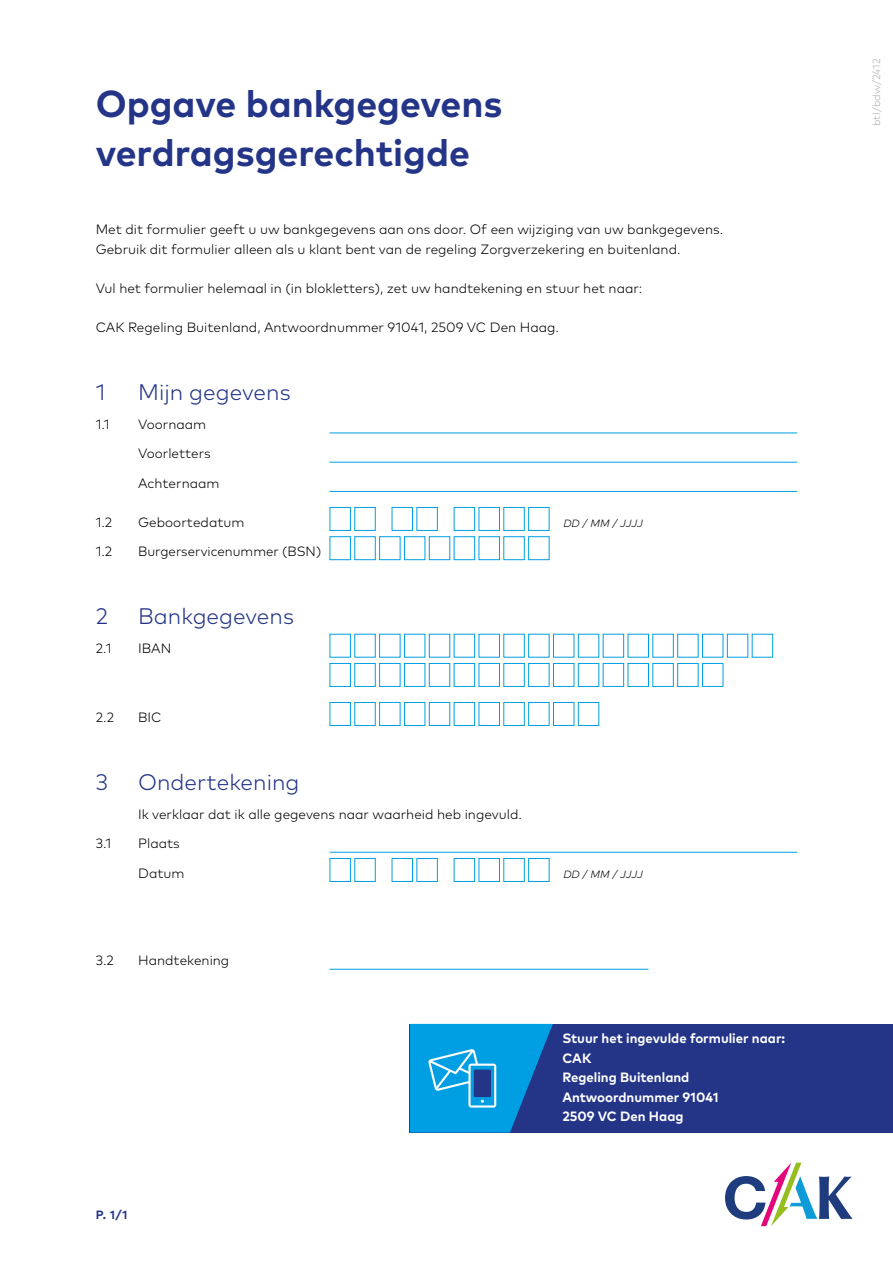
<style>
.page{position:relative;width:893px;height:1263px;background:#fff}
.page>*{position:absolute;margin:0;border:0;box-sizing:border-box;transform-origin:0 0}
._01___KOP_donkerblauw{font:700 37.5px/48.8px "Mark Pro";color:#243588}
._03___tussenkop{font:300 22.5px "Mark Pro";color:#243588}
._05___platte_tekst_witregel{font:300 13.5px/19.5px "Mark Pro";color:#000}
._11___invulregel{font:300 13.5px "Mark Pro";color:#000}
._08___TOOLTIP_broodtekst{font:700 13.5px/19.5px "Mark Pro";color:#fff}
._11___invulregel_zonder_cijfer{font:300 13.5px "Mark Pro";color:#000}
.t1{font:700 12px "Mark Pro";color:#243588}
._05___platte_tekst{font:italic 300 10.5px "Mark Pro";letter-spacing:-.01em;color:#000}
.t2{font:300 10.5px "Mark Pro";color:#b3b2b2}
</style>
<div class="page">
<svg style="left:725px;top:1162px;width:128px;height:64px"></svg>
<div style="left:410px;top:1024px;width:483px;height:108px;background:#243588"></div>
<hr style="left:330px;top:433px;width:467px;height:1px;background:#009fe3">
<hr style="left:330px;top:462px;width:467px;height:1px;background:#009fe3">
<hr style="left:330px;top:491px;width:467px;height:1px;background:#009fe3">
<div style="left:330px;top:507px;width:21px;height:24px;border:1px solid #009fe3"></div>
<div style="left:354px;top:507px;width:22px;height:24px;border:1px solid #009fe3"></div>
<div style="left:392px;top:507px;width:21px;height:24px;border:1px solid #009fe3"></div>
<div style="left:416px;top:507px;width:22px;height:24px;border:1px solid #009fe3"></div>
<div style="left:454px;top:507px;width:21px;height:24px;border:1px solid #009fe3"></div>
<div style="left:479px;top:507px;width:21px;height:24px;border:1px solid #009fe3"></div>
<div style="left:503px;top:507px;width:22px;height:24px;border:1px solid #009fe3"></div>
<div style="left:528px;top:507px;width:21px;height:24px;border:1px solid #009fe3"></div>
<div style="left:330px;top:536px;width:21px;height:24px;border:1px solid #009fe3"></div>
<div style="left:330px;top:663px;width:21px;height:24px;border:1px solid #009fe3"></div>
<div style="left:330px;top:702px;width:21px;height:24px;border:1px solid #009fe3"></div>
<div style="left:354px;top:536px;width:22px;height:24px;border:1px solid #009fe3"></div>
<div style="left:354px;top:634px;width:22px;height:23px;border:1px solid #009fe3"></div>
<div style="left:354px;top:663px;width:22px;height:24px;border:1px solid #009fe3"></div>
<div style="left:354px;top:702px;width:22px;height:24px;border:1px solid #009fe3"></div>
<div style="left:379px;top:536px;width:21px;height:24px;border:1px solid #009fe3"></div>
<div style="left:379px;top:634px;width:21px;height:23px;border:1px solid #009fe3"></div>
<div style="left:379px;top:663px;width:21px;height:24px;border:1px solid #009fe3"></div>
<div style="left:379px;top:702px;width:21px;height:24px;border:1px solid #009fe3"></div>
<div style="left:404px;top:536px;width:21px;height:24px;border:1px solid #009fe3"></div>
<div style="left:404px;top:634px;width:21px;height:23px;border:1px solid #009fe3"></div>
<div style="left:404px;top:663px;width:21px;height:24px;border:1px solid #009fe3"></div>
<div style="left:404px;top:702px;width:21px;height:24px;border:1px solid #009fe3"></div>
<div style="left:429px;top:536px;width:21px;height:24px;border:1px solid #009fe3"></div>
<div style="left:429px;top:634px;width:21px;height:23px;border:1px solid #009fe3"></div>
<div style="left:429px;top:663px;width:21px;height:24px;border:1px solid #009fe3"></div>
<div style="left:429px;top:702px;width:21px;height:24px;border:1px solid #009fe3"></div>
<div style="left:454px;top:536px;width:21px;height:24px;border:1px solid #009fe3"></div>
<div style="left:454px;top:634px;width:21px;height:23px;border:1px solid #009fe3"></div>
<div style="left:454px;top:663px;width:21px;height:24px;border:1px solid #009fe3"></div>
<div style="left:454px;top:702px;width:21px;height:24px;border:1px solid #009fe3"></div>
<div style="left:479px;top:536px;width:21px;height:24px;border:1px solid #009fe3"></div>
<div style="left:479px;top:663px;width:21px;height:24px;border:1px solid #009fe3"></div>
<div style="left:479px;top:702px;width:21px;height:24px;border:1px solid #009fe3"></div>
<div style="left:503px;top:536px;width:22px;height:24px;border:1px solid #009fe3"></div>
<div style="left:503px;top:634px;width:22px;height:23px;border:1px solid #009fe3"></div>
<div style="left:503px;top:663px;width:22px;height:24px;border:1px solid #009fe3"></div>
<div style="left:503px;top:702px;width:22px;height:24px;border:1px solid #009fe3"></div>
<div style="left:528px;top:536px;width:21px;height:24px;border:1px solid #009fe3"></div>
<div style="left:528px;top:634px;width:21px;height:23px;border:1px solid #009fe3"></div>
<div style="left:528px;top:663px;width:21px;height:24px;border:1px solid #009fe3"></div>
<div style="left:528px;top:702px;width:21px;height:24px;border:1px solid #009fe3"></div>
<div style="left:553px;top:663px;width:21px;height:24px;border:1px solid #009fe3"></div>
<div style="left:553px;top:702px;width:21px;height:24px;border:1px solid #009fe3"></div>
<div style="left:578px;top:634px;width:21px;height:23px;border:1px solid #009fe3"></div>
<div style="left:578px;top:663px;width:21px;height:24px;border:1px solid #009fe3"></div>
<div style="left:578px;top:702px;width:21px;height:24px;border:1px solid #009fe3"></div>
<div style="left:603px;top:634px;width:21px;height:23px;border:1px solid #009fe3"></div>
<div style="left:603px;top:663px;width:21px;height:24px;border:1px solid #009fe3"></div>
<div style="left:628px;top:663px;width:21px;height:24px;border:1px solid #009fe3"></div>
<div style="left:652px;top:634px;width:22px;height:23px;border:1px solid #009fe3"></div>
<div style="left:652px;top:663px;width:22px;height:24px;border:1px solid #009fe3"></div>
<div style="left:677px;top:634px;width:21px;height:23px;border:1px solid #009fe3"></div>
<div style="left:677px;top:663px;width:21px;height:24px;border:1px solid #009fe3"></div>
<div style="left:702px;top:663px;width:21px;height:24px;border:1px solid #009fe3"></div>
<div style="left:727px;top:634px;width:21px;height:23px;border:1px solid #009fe3"></div>
<div style="left:752px;top:634px;width:21px;height:23px;border:1px solid #009fe3"></div>
<hr style="left:330px;top:852px;width:467px;height:1px;background:#009fe3">
<hr style="left:330px;top:969px;width:318px;height:1px;background:#009fe3">
<div style="left:330px;top:858px;width:21px;height:24px;border:1px solid #009fe3"></div>
<div style="left:354px;top:858px;width:22px;height:24px;border:1px solid #009fe3"></div>
<div style="left:392px;top:858px;width:21px;height:24px;border:1px solid #009fe3"></div>
<div style="left:416px;top:858px;width:22px;height:24px;border:1px solid #009fe3"></div>
<div style="left:454px;top:858px;width:21px;height:24px;border:1px solid #009fe3"></div>
<div style="left:479px;top:858px;width:21px;height:24px;border:1px solid #009fe3"></div>
<div style="left:503px;top:858px;width:22px;height:24px;border:1px solid #009fe3"></div>
<div style="left:528px;top:858px;width:21px;height:24px;border:1px solid #009fe3"></div>
<svg style="left:410px;top:1024px;width:143px;height:108px"></svg>
<h1 class="_01___KOP_donkerblauw" style="left:96px;top:76px;width:408px">Opgave bankgegevens verdragsgerechtigde</h1>
<p class="_05___platte_tekst_witregel" style="left:96px;top:218px;width:629px">Met dit formulier geeft u uw bankgegevens aan ons door. Of een wijziging van uw bankgegevens.<br>Gebruik dit formulier alleen als u klant bent van de regeling Zorgverzekering en buitenland.</p>
<p class="_05___platte_tekst_witregel" style="left:96px;top:277px;width:548px">Vul het formulier helemaal in (in blokletters), zet uw handtekening en stuur het naar:</p>
<p class="_05___platte_tekst_witregel" style="left:96px;top:316px;width:465px">CAK Regeling Buitenland, Antwoordnummer 91041, 2509 VC Den Haag.</p>
<h2 class="_03___tussenkop" style="left:96px;top:375px;width:11px">1</h2>
<h2 class="_03___tussenkop" style="left:138px;top:375px;width:154px">Mijn gegevens</h2>
<p class="_11___invulregel" style="left:96px;top:414px;width:16px">1.1</p>
<p class="_11___invulregel" style="left:138px;top:414px;width:70px">Voornaam</p>
<p class="_11___invulregel_zonder_cijfer" style="left:138px;top:443px;width:74px">Voorletters</p>
<p class="_11___invulregel_zonder_cijfer" style="left:138px;top:473px;width:83px">Achternaam</p>
<p class="_11___invulregel" style="left:96px;top:512px;width:18px">1.2</p>
<p class="_11___invulregel" style="left:138px;top:512px;width:108px">Geboortedatum</p>
<p class="_05___platte_tekst" style="left:563px;top:515px;width:81px">DD / MM / JJJJ</p>
<p class="_11___invulregel" style="left:96px;top:541px;width:18px">1.2</p>
<p class="_11___invulregel" style="left:138px;top:541px;width:185px">Burgerservicenummer (BSN)</p>
<h2 class="_03___tussenkop" style="left:96px;top:599px;width:14px">2</h2>
<h2 class="_03___tussenkop" style="left:138px;top:599px;width:157px">Bankgegevens</h2>
<p class="_11___invulregel" style="left:96px;top:638px;width:17px">2.1</p>
<p class="_11___invulregel" style="left:138px;top:638px;width:35px">IBAN</p>
<p class="_11___invulregel" style="left:96px;top:707px;width:20px">2.2</p>
<p class="_11___invulregel" style="left:138px;top:707px;width:25px">BIC</p>
<h2 class="_03___tussenkop" style="left:96px;top:765px;width:14px">3</h2>
<h2 class="_03___tussenkop" style="left:138px;top:765px;width:163px">Ondertekening</h2>
<p class="_11___invulregel_zonder_cijfer" style="left:138px;top:804px;width:385px">Ik verklaar dat ik alle gegevens naar waarheid heb ingevuld.</p>
<p class="_11___invulregel" style="left:96px;top:833px;width:17px">3.1</p>
<p class="_11___invulregel" style="left:138px;top:833px;width:43px">Plaats</p>
<p class="_11___invulregel_zonder_cijfer" style="left:138px;top:863px;width:48px">Datum</p>
<p class="_05___platte_tekst" style="left:563px;top:866px;width:81px">DD / MM / JJJJ</p>
<p class="_11___invulregel" style="left:96px;top:950px;width:20px">3.2</p>
<p class="_11___invulregel" style="left:138px;top:950px;width:93px">Handtekening</p>
<p class="t1" style="left:96px;top:1205px;width:33px">P. 1/1</p>
<p class="_08___TOOLTIP_broodtekst" style="left:562px;top:1028px;width:224px">Stuur het ingevulde formulier naar:</p>
<p class="_08___TOOLTIP_broodtekst" style="left:562px;top:1047px;width:129px">CAK<br>Regeling Buitenland</p>
<p class="_08___TOOLTIP_broodtekst" style="left:562px;top:1086px;width:158px">Antwoordnummer 91041</p>
<p class="_08___TOOLTIP_broodtekst" style="left:562px;top:1106px;width:123px">2509 VC Den Haag</p>
<p class="t2" style="left:868px;top:126px;width:69px;rotate:-90deg">btl/bdw/2412</p>
</div>
